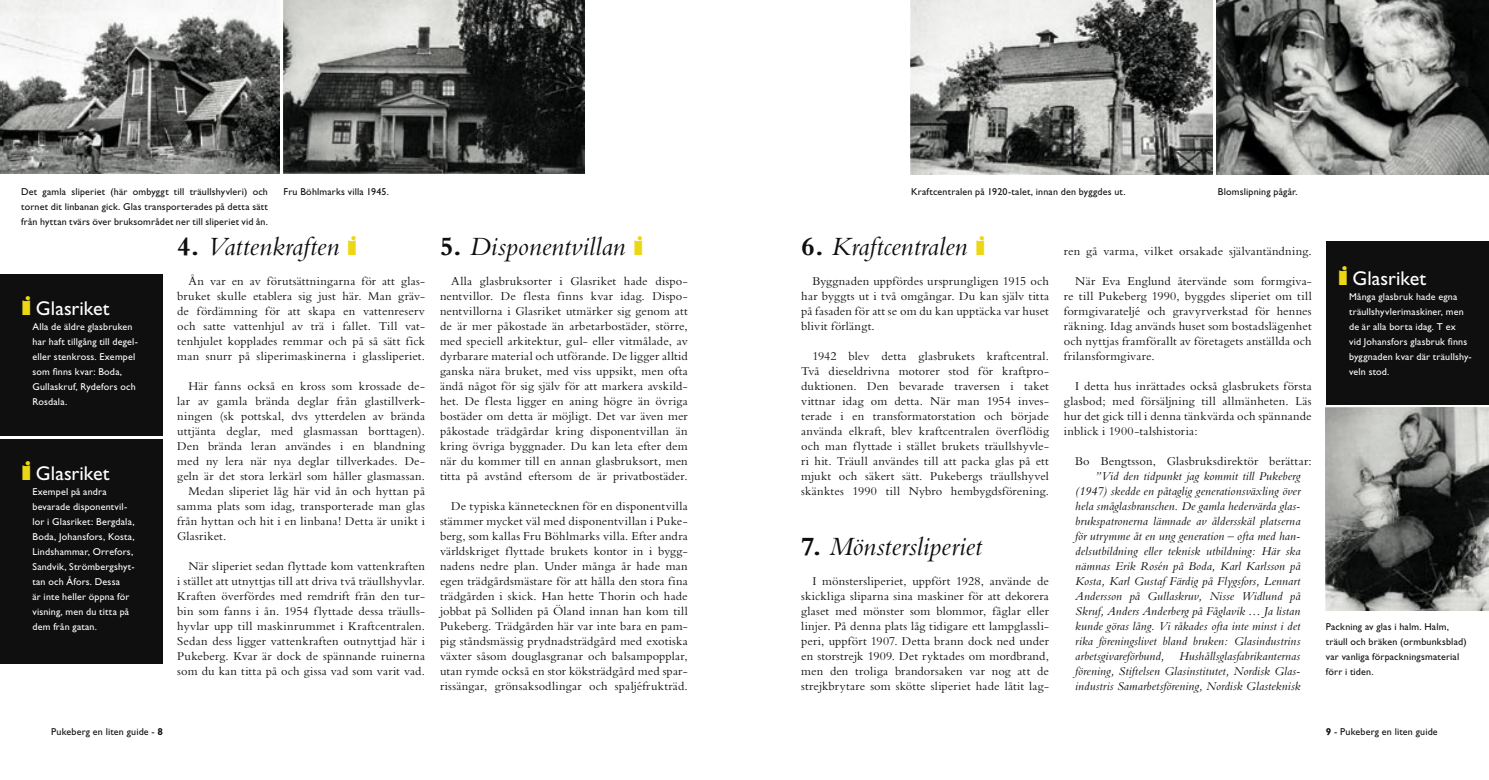
<style>
.page{position:relative;width:1489px;height:780px;background:#fff}
.page>*{position:absolute;margin:0;border:0;box-sizing:border-box;transform-origin:0 0}
.Mellanrubrik{font:italic 27.5px "Bembo";color:#0f0f0f}
.Underrubrik{font:20px "Gill Sans";letter-spacing:.005em;color:#fff}
.Brödtext{font:12.5px/15px "Bembo";letter-spacing:.02em;color:#0f0f0f;text-align:justify}
.Citat_med_indrag{font:italic 12.5px/15px "Bembo";letter-spacing:.01em;color:#0f0f0f;text-align:justify}
.Bildtext{font:10px/15px "Gill Sans";letter-spacing:.02em;color:#fff}
.Bildtext-2{font:10px/15px "Gill Sans";letter-spacing:.02em;color:#0f0f0f;text-align:justify}
.s1{font-weight:800;font-size:25px;color:#ecd715}
.s2{font-weight:700;font-style:normal}
.s3{font-family:"Gill Sans";font-weight:800;font-style:normal;font-size:25px;color:#ecd715}
.s4{font-weight:700}
</style>
<div class="page">
<div style="left:1325px;top:241px;width:163px;height:164px;background:#0f0f0f"></div>
<div style="left:0;top:275px;width:163px;height:161px;background:#0f0f0f"></div>
<img style="left:0;top:0;width:279px;height:173px">
<img style="left:283px;top:0;width:301px;height:173px">
<div style="left:0;top:439px;width:163px;height:225px;background:#0f0f0f"></div>
<img style="left:910px;top:0;width:302px;height:174px">
<img style="left:1216px;top:0;width:272px;height:174px">
<img style="left:1325px;top:407px;width:163px;height:204px">
<p class="Bildtext-2" style="left:21px;top:184px;width:248px">Det gamla sliperiet (här ombyggt till träullshyvleri) och tornet dit linbanan gick. Glas transporterades på detta sätt från hyttan tvärs över bruksområdet ner till sliperiet vid ån.</p>
<p class="Bildtext-2" style="left:283px;top:184px;width:107px">Fru Böhlmarks villa 1945.</p>
<p class="Bildtext-2" style="left:911px;top:184px;width:216px">Kraftcentralen på 1920-talet, innan den byggdes ut.</p>
<p class="Bildtext-2" style="left:1217px;top:184px;width:81px">Blomslipning pågår.</p>
<p class="Underrubrik" style="left:21px;top:297px;width:90px"><span class="s1">i</span> Glasriket</p>
<p class="Bildtext" style="left:33px;top:319px;width:107px">Alla de äldre glasbruken har haft tillgång till degel&shy;eller stenkross. Exempel som finns kvar: Boda,<br>Gullaskruf, Rydefors och<br>Rosdala.</p>
<p class="Underrubrik" style="left:21px;top:462px;width:90px"><span class="s1">i</span> Glasriket</p>
<p class="Bildtext" style="left:33px;top:484px;width:104px">Exempel på andra bevarade disponentvil&shy;lor i Glasriket: Bergdala,<br>Boda, Johansfors, Kosta,<br>Lindshammar, Orrefors,<br>Sandvik, Strömbergshyt&shy;tan och Åfors. Dessa<br>är inte heller öppna för visning, men du titta på dem från gatan.</p>
<p class="Mellanrubrik" style="left:177px;top:230px;width:182px"><span class="s2">4.</span> Vattenkraften <span class="s3">i</span></p>
<p class="Brödtext" style="left:177px;top:273px;width:249px;text-indent:11px">Ån var en av förutsättningarna för att glas&shy;bruket skulle etablera sig just här. Man gräv&shy;de fördämning för att skapa en vattenreserv och satte vattenhjul av trä i fallet. Till vat&shy;tenhjulet kopplades remmar och på så sätt fick man snurr på sliperimaskinerna i glassliperiet.</p>
<p class="Brödtext" style="left:177px;top:378px;width:249px;text-indent:11px">Här fanns också en kross som krossade de&shy;lar av gamla brända deglar från glastillverk&shy;ningen (sk pottskal, dvs ytterdelen av brända uttjänta deglar, med glasmassan borttagen).<br>Den brända leran användes i en blandning med ny lera när nya deglar tillverkades. De&shy;geln är det stora lerkärl som håller glasmassan.</p>
<p class="Brödtext" style="left:177px;top:483px;width:249px;text-indent:11px">Medan sliperiet låg här vid ån och hyttan på samma plats som idag, transporterade man glas från hyttan och hit i en linbana! Detta är unikt i Glasriket.</p>
<p class="Brödtext" style="left:177px;top:558px;width:249px;text-indent:11px">När sliperiet sedan flyttade kom vattenkraften i stället att utnyttjas till att driva två träullshyvlar.<br>Kraften överfördes med remdrift från den tur&shy;bin som fanns i ån. 1954 flyttade dessa träulls&shy;hyvlar upp till maskinrummet i Kraftcentralen.<br>Sedan dess ligger vattenkraften outnyttjad här i Pukeberg. Kvar är dock de spännande ruinerna som du kan titta på och gissa vad som varit vad.</p>
<p class="Mellanrubrik" style="left:440px;top:230px;width:205px"><span class="s2">5.</span> Disponentvillan <span class="s3">i</span></p>
<p class="Brödtext" style="left:440px;top:273px;width:249px;text-indent:11px">Alla glasbruksorter i Glasriket hade dispo&shy;nentvillor. De flesta finns kvar idag. Dispo&shy;nentvillorna i Glasriket utmärker sig genom att de är mer påkostade än arbetarbostäder, större, med speciell arkitektur, gul- eller vitmålade, av dyrbarare material och utförande. De ligger alltid ganska nära bruket, med viss uppsikt, men ofta ändå något för sig själv för att markera avskild&shy;het. De flesta ligger en aning högre än övriga bostäder om detta är möjligt. Det var även mer påkostade trädgårdar kring disponentvillan än kring övriga byggnader. Du kan leta efter dem när du kommer till en annan glasbruksort, men titta på avstånd eftersom de är privatbostäder.</p>
<p class="Brödtext" style="left:440px;top:498px;width:249px;text-indent:11px">De typiska kännetecknen för en disponentvilla stämmer mycket väl med disponentvillan i Puke&shy;berg, som kallas Fru Böhlmarks villa. Efter andra världskriget flyttade brukets kontor in i bygg&shy;nadens nedre plan. Under många år hade man egen trädgårdsmästare för att hålla den stora fina trädgården i skick. Han hette Thorin och hade jobbat på Solliden på Öland innan han kom till Pukeberg. Trädgården här var inte bara en pam&shy;pig ståndsmässig prydnadsträdgård med exotiska växter såsom douglasgranar och balsampopplar, utan rymde också en stor köksträdgård med spar&shy;rissängar, grönsaksodlingar och spaljéfrukträd.</p>
<p class="Mellanrubrik" style="left:801px;top:230px;width:186px"><span class="s2">6.</span> Kraftcentralen <span class="s3">i</span></p>
<p class="Brödtext" style="left:801px;top:273px;width:249px;text-indent:11px">Byggnaden uppfördes ursprungligen 1915 och har byggts ut i två omgångar. Du kan själv titta på fasaden för att se om du kan upptäcka var huset blivit förlängt.</p>
<p class="Brödtext" style="left:801px;top:348px;width:249px;text-indent:11px">1942 blev detta glasbrukets kraftcentral.<br>Två dieseldrivna motorer stod för kraftpro&shy;duktionen. Den bevarade traversen i taket vittnar idag om detta. När man 1954 inves&shy;terade i en transformatorstation och började använda elkraft, blev kraftcentralen överflödig och man flyttade i stället brukets träullshyvle&shy;ri hit. Träull användes till att packa glas på ett mjukt och säkert sätt. Pukebergs träullshyvel skänktes 1990 till Nybro hembygdsförening.</p>
<p class="Mellanrubrik" style="left:801px;top:530px;width:182px"><span class="s2">7.</span> Mönstersliperiet</p>
<p class="Brödtext" style="left:801px;top:573px;width:249px;text-indent:11px">I mönstersliperiet, uppfört 1928, använde de skickliga sliparna sina maskiner för att dekorera glaset med mönster som blommor, fåglar eller linjer. På denna plats låg tidigare ett lampglassli&shy;peri, uppfört 1907. Detta brann dock ned under en storstrejk 1909. Det ryktades om mordbrand, men den troliga brandorsaken var nog att de strejkbrytare som skötte sliperiet hade låtit lag-</p>
<p class="Brödtext" style="left:1063px;top:243px;width:249px">ren gå varma, vilket orsakade självantändning.</p>
<p class="Brödtext" style="left:1063px;top:273px;width:249px;text-indent:11px">När Eva Englund återvände som formgiva&shy;re till Pukeberg 1990, byggdes sliperiet om till formgivarateljé och gravyrverkstad för hennes räkning. Idag används huset som bostadslägenhet och nyttjas framförallt av företagets anställda och frilansformgivare.</p>
<p class="Brödtext" style="left:1063px;top:378px;width:249px;text-indent:11px">I detta hus inrättades också glasbrukets första glasbod; med försäljning till allmänheten. Läs hur det gick till i denna tänkvärda och spännande inblick i 1900-talshistoria:</p>
<p class="Brödtext" style="left:1075px;top:453px;width:238px">Bo Bengtsson, Glasbruksdirektör berättar:</p>
<p class="Citat_med_indrag" style="left:1075px;top:468px;width:227px;text-indent:20px">”Vid den tidpunkt jag kommit till Pukeberg (1947) skedde en påtaglig generationsväxling över hela småglasbranschen. De gamla hedervärda glas&shy;brukspatronerna lämnade av åldersskäl platserna för utrymme åt en ung generation – ofta med han&shy;delsutbildning eller teknisk utbildning: Här ska nämnas Erik Rosén på Boda, Karl Karlsson på Kosta, Karl Gustaf Färdig på Flygsfors, Lennart Andersson på Gullaskruv, Nisse Widlund på Skruf, Anders Anderberg på Fåglavik … Ja listan kunde göras lång. Vi råkades ofta inte minst i det rika föreningslivet bland bruken: Glasindustrins arbetsgivareförbund, Hushållsglasfabrikanternas förening, Stiftelsen Glasinstitutet, Nordisk Glas&shy;industris Samarbetsförening, Nordisk Glasteknisk</p>
<p class="Underrubrik" style="left:1337px;top:267px;width:90px"><span class="s1">i</span> Glasriket</p>
<p class="Bildtext" style="left:1348px;top:289px;width:124px">Många glasbruk hade egna träullshyvlerimaskiner, men de är alla borta idag. T ex<br>vid Johansfors glasbruk finns byggnaden kvar där träullshy&shy;veln stod.</p>
<p class="Bildtext-2" style="left:1325px;top:619px;width:142px;text-align:left">Packning av glas i halm. Halm, träull och bräken (ormbunksblad) var vanliga förpackningsmaterial förr i tiden.</p>
<p class="Bildtext-2" style="left:51px;top:724px;width:113px">Pukeberg en liten guide - <span class="s4">8</span></p>
<p class="Bildtext-2" style="left:1325px;top:724px;width:113px"><span class="s4">9</span> - Pukeberg en liten guide</p>
</div>
